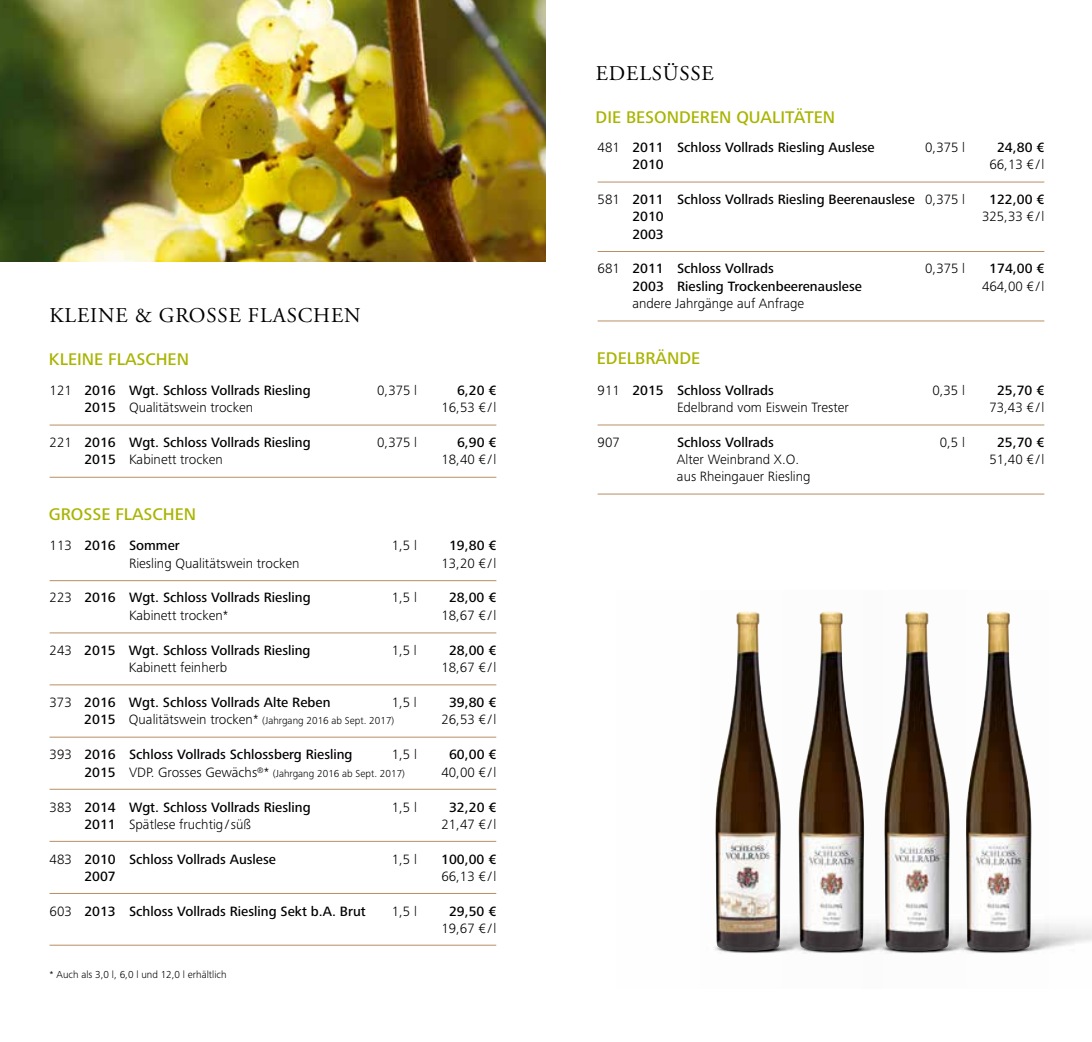
<style>
.page{position:relative;width:1092px;height:1042px;background:#fff}
.page>*{position:absolute;margin:0;border:0;box-sizing:border-box;transform-origin:0 0}
.t1{font:21px "Adobe Garamond Pro";letter-spacing:.04em;color:#000}
.t2{font:500 17.5px "Frutiger Next Pro";color:#a9b400}
.t3{font:500 14px "Frutiger Next Pro";color:#000}
.t4{font:300 14px/17.3px "Frutiger Next Pro";color:#000;text-align:center}
.t5{font:300 10.5px "Frutiger Next Pro";color:#000}
.s1{font-weight:300}
.s2{font-weight:500}
.s3{font-weight:500;font-size:14px}
.s4{font-size:14px}
</style>
<div class="page">
<hr style="left:597px;top:182px;width:447px;height:1px;background:#b88f64">
<hr style="left:597px;top:251px;width:447px;height:1px;background:#b88f64">
<hr style="left:597px;top:321px;width:447px;height:1px;background:#b88f64">
<hr style="left:597px;top:425px;width:447px;height:1px;background:#b88f64">
<hr style="left:597px;top:494px;width:447px;height:1px;background:#b88f64">
<hr style="left:50px;top:580px;width:446px;height:1px;background:#b88f64">
<hr style="left:50px;top:632px;width:446px;height:1px;background:#b88f64">
<hr style="left:50px;top:684px;width:446px;height:1px;background:#b88f64">
<hr style="left:50px;top:737px;width:446px;height:1px;background:#b88f64">
<hr style="left:50px;top:789px;width:446px;height:1px;background:#b88f64">
<hr style="left:50px;top:841px;width:446px;height:1px;background:#b88f64">
<hr style="left:50px;top:893px;width:446px;height:1px;background:#b88f64">
<hr style="left:50px;top:945px;width:446px;height:1px;background:#b88f64">
<hr style="left:50px;top:425px;width:446px;height:1px;background:#b88f64">
<hr style="left:50px;top:477px;width:446px;height:1px;background:#b88f64">
<img style="left:782px;top:611px;width:81px;height:343px">
<img style="left:715px;top:611px;width:65px;height:340px">
<img style="left:863px;top:611px;width:228px;height:343px">
<img style="left:965px;top:611px;width:66px;height:340px">
<img style="left:0;top:0;width:546px;height:262px">
<p class="t1" style="left:50px;top:302px;width:312px">KLEINE &amp; GROSSE FLASCHEN</p>
<p class="t2" style="left:49px;top:349px;width:142px">KLEINE FLASCHEN</p>
<p class="t3" style="left:50px;top:382px;width:262px"><span class="s1">121</span> 2016 Wgt. Schloss Vollrads Riesling</p>
<p class="t4" style="left:377px;top:382px;width:41px">0,375 l</p>
<p class="t3" style="left:457px;top:382px;width:41px">6,20 €</p>
<p class="t4" style="left:84px;top:399px;width:170px"><span class="s2">2015</span> Qualitätswein trocken</p>
<p class="t4" style="left:441px;top:399px;width:56px">16,53 €/l</p>
<p class="t3" style="left:50px;top:434px;width:262px"><span class="s1">221</span> 2016 Wgt. Schloss Vollrads Riesling</p>
<p class="t4" style="left:377px;top:434px;width:41px">0,375 l</p>
<p class="t3" style="left:457px;top:434px;width:41px">6,90 €</p>
<p class="t4" style="left:84px;top:451px;width:140px"><span class="s2">2015</span> Kabinett trocken</p>
<p class="t4" style="left:441px;top:451px;width:56px">18,40 €/l</p>
<p class="t2" style="left:49px;top:504px;width:149px">GROSSE FLASCHEN</p>
<p class="t3" style="left:50px;top:538px;width:132px"><span class="s1">113</span> 2016 Sommer</p>
<p class="t4" style="left:392px;top:537px;width:27px">1,5 l</p>
<p class="t3" style="left:449px;top:538px;width:49px">19,80 €</p>
<p class="t4" style="left:129px;top:554px;width:172px">Riesling Qualitätswein trocken</p>
<p class="t4" style="left:441px;top:554px;width:56px">13,20 €/l</p>
<p class="t3" style="left:50px;top:590px;width:262px"><span class="s1">223</span> 2016 Wgt. Schloss Vollrads Riesling</p>
<p class="t4" style="left:392px;top:589px;width:27px">1,5 l</p>
<p class="t3" style="left:449px;top:590px;width:49px">28,00 €</p>
<p class="t4" style="left:129px;top:606px;width:101px">Kabinett trocken*</p>
<p class="t4" style="left:441px;top:606px;width:56px">18,67 €/l</p>
<p class="t3" style="left:50px;top:642px;width:262px"><span class="s1">243</span> 2015 Wgt. Schloss Vollrads Riesling</p>
<p class="t4" style="left:391px;top:641px;width:27px">1,5 l</p>
<p class="t3" style="left:449px;top:642px;width:49px">28,00 €</p>
<p class="t4" style="left:129px;top:658px;width:100px">Kabinett feinherb</p>
<p class="t4" style="left:441px;top:658px;width:56px">18,67 €/l</p>
<p class="t3" style="left:50px;top:694px;width:282px"><span class="s1">373</span> 2016 Wgt. Schloss Vollrads Alte Reben</p>
<p class="t4" style="left:391px;top:693px;width:27px">1,5 l</p>
<p class="t3" style="left:449px;top:694px;width:49px">39,80 €</p>
<p class="t5" style="left:84px;top:714px;width:311px"><span class="s3">2015</span> <span class="s4">Qualitätswein trocken*</span> (Jahrgang 2016 ab Sept. 2017)</p>
<p class="t4" style="left:441px;top:711px;width:56px">26,53 €/l</p>
<p class="t3" style="left:50px;top:746px;width:304px"><span class="s1">393</span> 2016 Schloss Vollrads Schlossberg Riesling</p>
<p class="t4" style="left:392px;top:745px;width:27px">1,5 l</p>
<p class="t3" style="left:449px;top:746px;width:49px">60,00 €</p>
<p class="t5" style="left:84px;top:768px;width:322px"><span class="s3">2015</span> <span class="s4">VDP. Grosses Gewächs</span><sup>®</sup><span class="s4">*</span> (Jahrgang 2016 ab Sept. 2017)</p>
<p class="t4" style="left:441px;top:764px;width:56px">40,00 €/l</p>
<p class="t3" style="left:50px;top:799px;width:262px"><span class="s1">383</span> 2014 Wgt. Schloss Vollrads Riesling</p>
<p class="t4" style="left:392px;top:798px;width:27px">1,5 l</p>
<p class="t3" style="left:449px;top:799px;width:49px">32,20 €</p>
<p class="t4" style="left:84px;top:816px;width:168px"><span class="s2">2011</span> Spätlese fruchtig/süß</p>
<p class="t4" style="left:441px;top:816px;width:56px">21,47 €/l</p>
<p class="t3" style="left:50px;top:851px;width:228px"><span class="s1">483</span> 2010 Schloss Vollrads Auslese</p>
<p class="t4" style="left:392px;top:850px;width:27px">1,5 l</p>
<p class="t3" style="left:441px;top:851px;width:57px">100,00 €</p>
<p class="t3" style="left:84px;top:868px;width:33px">2007</p>
<p class="t4" style="left:441px;top:868px;width:56px">66,13 €/l</p>
<p class="t3" style="left:50px;top:903px;width:317px"><span class="s1">603</span> 2013 Schloss Vollrads Riesling Sekt b.A. Brut</p>
<p class="t4" style="left:392px;top:903px;width:27px">1,5 l</p>
<p class="t4" style="left:441px;top:903px;width:56px"><span class="s2">29,50 €<br></span>19,67 €/l</p>
<p class="t5" style="left:50px;top:969px;width:178px">* Auch als 3,0 l, 6,0 l und 12,0 l erhältlich</p>
<p class="t1" style="left:596px;top:60px;width:119px">EDELSÜSSE</p>
<p class="t2" style="left:595px;top:107px;width:241px">DIE BESONDEREN QUALITÄTEN</p>
<p class="t3" style="left:597px;top:139px;width:278px"><span class="s1">481</span> 2011 Schloss Vollrads Riesling Auslese</p>
<p class="t4" style="left:925px;top:138px;width:41px">0,375 l</p>
<p class="t3" style="left:997px;top:139px;width:49px">24,80 €</p>
<p class="t3" style="left:632px;top:156px;width:33px">2010</p>
<p class="t4" style="left:989px;top:156px;width:56px">66,13 €/l</p>
<p class="t3" style="left:597px;top:191px;width:369px"><span class="s1">581</span> 2011 Schloss Vollrads Riesling Beerenauslese <span class="s1">0,375 l</span></p>
<p class="t3" style="left:989px;top:191px;width:57px">122,00 €</p>
<p class="t3" style="left:632px;top:208px;width:33px">2010</p>
<p class="t4" style="left:981px;top:208px;width:64px">325,33 €/l</p>
<p class="t3" style="left:632px;top:226px;width:33px">2003</p>
<p class="t3" style="left:597px;top:261px;width:178px"><span class="s1">681</span> 2011 Schloss Vollrads</p>
<p class="t4" style="left:925px;top:260px;width:41px">0,375 l</p>
<p class="t3" style="left:989px;top:261px;width:57px">174,00 €</p>
<p class="t3" style="left:632px;top:278px;width:231px">2003 Riesling Trockenbeerenauslese</p>
<p class="t4" style="left:981px;top:277px;width:64px">464,00 €/l</p>
<p class="t4" style="left:632px;top:295px;width:173px">andere Jahrgänge auf Anfrage</p>
<p class="t2" style="left:596px;top:348px;width:105px">EDELBRÄNDE</p>
<p class="t3" style="left:597px;top:382px;width:178px"><span class="s1">911</span> 2015 Schloss Vollrads</p>
<p class="t4" style="left:932px;top:381px;width:34px">0,35 l</p>
<p class="t3" style="left:996px;top:382px;width:49px">25,70 €</p>
<p class="t4" style="left:677px;top:398px;width:173px">Edelbrand vom Eiswein Trester</p>
<p class="t4" style="left:989px;top:398px;width:56px">73,43 €/l</p>
<p class="t4" style="left:597px;top:433px;width:24px">907</p>
<p class="t3" style="left:677px;top:434px;width:98px">Schloss Vollrads</p>
<p class="t4" style="left:939px;top:433px;width:27px">0,5 l</p>
<p class="t3" style="left:996px;top:434px;width:49px">25,70 €</p>
<p class="t4" style="left:677px;top:451px;width:124px">Alter Weinbrand X.O.</p>
<p class="t4" style="left:989px;top:451px;width:56px">51,40 €/l</p>
<p class="t4" style="left:677px;top:468px;width:135px">aus Rheingauer Riesling</p>
</div>
